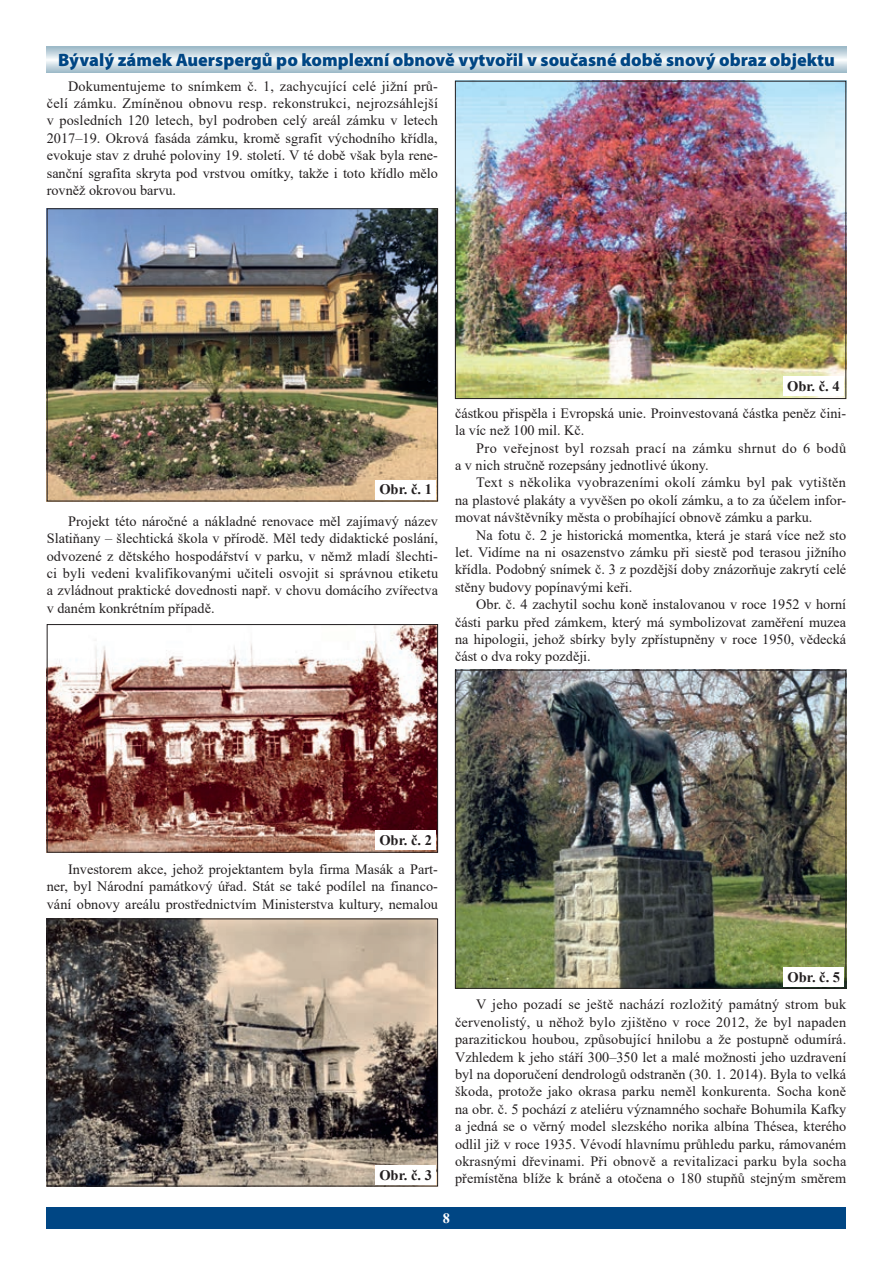
<style>
.page{position:relative;width:893px;height:1263px;background:#fff}
.page>*{position:absolute;margin:0;border:0;box-sizing:border-box;transform-origin:0 0}
.t1{font:900 18px "Myriad Pro";color:#004684}
.t2{font:700 14.55px "Times New Roman";color:#231f20}
.t3{font:14.25px/17.4px "Times New Roman";color:#231f20;text-align:justify}
.t4{font:14.25px/17.4px "Times New Roman";letter-spacing:.03em;color:#231f20}
.t5{font:700 14.25px "Times New Roman";color:#fff}
</style>
<div class="page">
<div style="left:47px;top:1208px;width:799px;height:21px;background:#004684"></div>
<svg style="left:47px;top:47px;width:799px;height:25px"></svg>
<img style="left:49px;top:210px;width:387px;height:289px">
<div style="left:47px;top:208px;width:391px;height:293px;border:1px solid #231f20"></div>
<img style="left:49px;top:626px;width:387px;height:225px">
<div style="left:47px;top:624px;width:391px;height:229px;border:1px solid #231f20"></div>
<div style="left:375px;top:480px;width:61px;height:19px;background:#fff"></div>
<div style="left:375px;top:831px;width:61px;height:19px;background:#fff"></div>
<img style="left:49px;top:920px;width:387px;height:264px">
<div style="left:47px;top:918px;width:391px;height:268px;border:1px solid #231f20"></div>
<img style="left:457px;top:83px;width:387px;height:314px">
<div style="left:455px;top:81px;width:391px;height:318px;border:1px solid #231f20"></div>
<img style="left:457px;top:672px;width:387px;height:315px">
<div style="left:455px;top:670px;width:391px;height:319px;border:1px solid #231f20"></div>
<div style="left:375px;top:1165px;width:61px;height:19px;background:#fff"></div>
<div style="left:783px;top:377px;width:61px;height:19px;background:#fff"></div>
<div style="left:784px;top:967px;width:60px;height:19px;background:#fff"></div>
<p class="t1" style="left:58px;top:48px;width:778px">Bývalý zámek Auerspergů po komplexní obnově vytvořil v současné době snový obraz objektu</p>
<p class="t3" style="left:47px;top:77px;width:393px;text-indent:21px">Dokumentujeme to snímkem č. 1, zachycující celé jižní prů&shy;čelí zámku. Zmíněnou obnovu resp. rekonstrukci, nejrozsáhlejší v posledních 120 letech, byl podroben celý areál zámku v letech 2017–19. Okrová fasáda zámku, kromě sgrafit východního křídla, evokuje stav z druhé poloviny 19. století. V té době však byla rene&shy;sanční sgrafita skryta pod vrstvou omítky, takže i toto křídlo mělo rovněž okrovou barvu.</p>
<p class="t2" style="left:379px;top:479px;width:54px">Obr. č. 1</p>
<p class="t3" style="left:47px;top:512px;width:393px;text-indent:21px">Projekt této náročné a nákladné renovace měl zajímavý název Slatiňany – šlechtická škola v přírodě. Měl tedy didaktické poslání, odvozené z dětského hospodářství v parku, v němž mladí šlechti&shy;ci byli vedeni kvalifikovanými učiteli osvojit si správnou etiketu a zvládnout praktické dovednosti např. v chovu domácího zvířectva v daném konkrétním případě.</p>
<p class="t2" style="left:787px;top:376px;width:54px">Obr. č. 4</p>
<p class="t3" style="left:455px;top:404px;width:393px">částkou přispěla i Evropská unie. Proinvestovaná částka peněz čini&shy;la víc než 100 mil. Kč.</p>
<p class="t4" style="left:455px;top:439px;width:393px;text-indent:21px">Pro veřejnost byl rozsah prací na zámku shrnut do 6 bodů a v nich stručně rozepsány jednotlivé úkony.</p>
<p class="t3" style="left:455px;top:473px;width:393px;text-indent:21px">Text s několika vyobrazeními okolí zámku byl pak vytištěn na plastové plakáty a vyvěšen po okolí zámku, a to za účelem infor&shy;movat návštěvníky města o probíhající obnově zámku a parku.</p>
<p class="t3" style="left:455px;top:526px;width:393px;text-indent:21px">Na fotu č. 2 je historická momentka, která je stará více než sto let. Vidíme na ni osazenstvo zámku při siestě pod terasou jižního křídla. Podobný snímek č. 3 z pozdější doby znázorňuje zakrytí celé stěny budovy popínavými keři.</p>
<p class="t3" style="left:455px;top:595px;width:393px;text-indent:21px">Obr. č. 4 zachytil sochu koně instalovanou v roce 1952 v horní části parku před zámkem, který má symbolizovat zaměření muzea na hipologii, jehož sbírky byly zpřístupněny v roce 1950, vědecká část o dva roky později.</p>
<p class="t2" style="left:379px;top:830px;width:54px">Obr. č. 2</p>
<p class="t3" style="left:47px;top:860px;width:393px;text-indent:21px">Investorem akce, jehož projektantem byla firma Masák a Part&shy;ner, byl Národní památkový úřad. Stát se také podílel na financo&shy;vání obnovy areálu prostřednictvím Ministerstva kultury, nemalou</p>
<p class="t2" style="left:379px;top:1164px;width:54px">Obr. č. 3</p>
<p class="t2" style="left:788px;top:966px;width:54px">Obr. č. 5</p>
<p class="t3" style="left:455px;top:995px;width:393px;text-indent:21px">V jeho pozadí se ještě nachází rozložitý památný strom buk červenolistý, u něhož bylo zjištěno v roce 2012, že byl napaden parazitickou houbou, způsobující hnilobu a že postupně odumírá.<br>Vzhledem k jeho stáří 300–350 let a malé možnosti jeho uzdravení byl na doporučení dendrologů odstraněn (30. 1. 2014). Byla to velká škoda, protože jako okrasa parku neměl konkurenta. Socha koně na obr. č. 5 pochází z ateliéru významného sochaře Bohumila Kafky a jedná se o věrný model slezského norika albína Thésea, kterého odlil již v roce 1935. Vévodí hlavnímu průhledu parku, rámovaném okrasnými dřevinami. Při obnově a revitalizaci parku byla socha přemístěna blíže k bráně a otočena o 180 stupňů stejným směrem</p>
<p class="t5" style="left:443px;top:1208px;width:9px">8</p>
</div>
